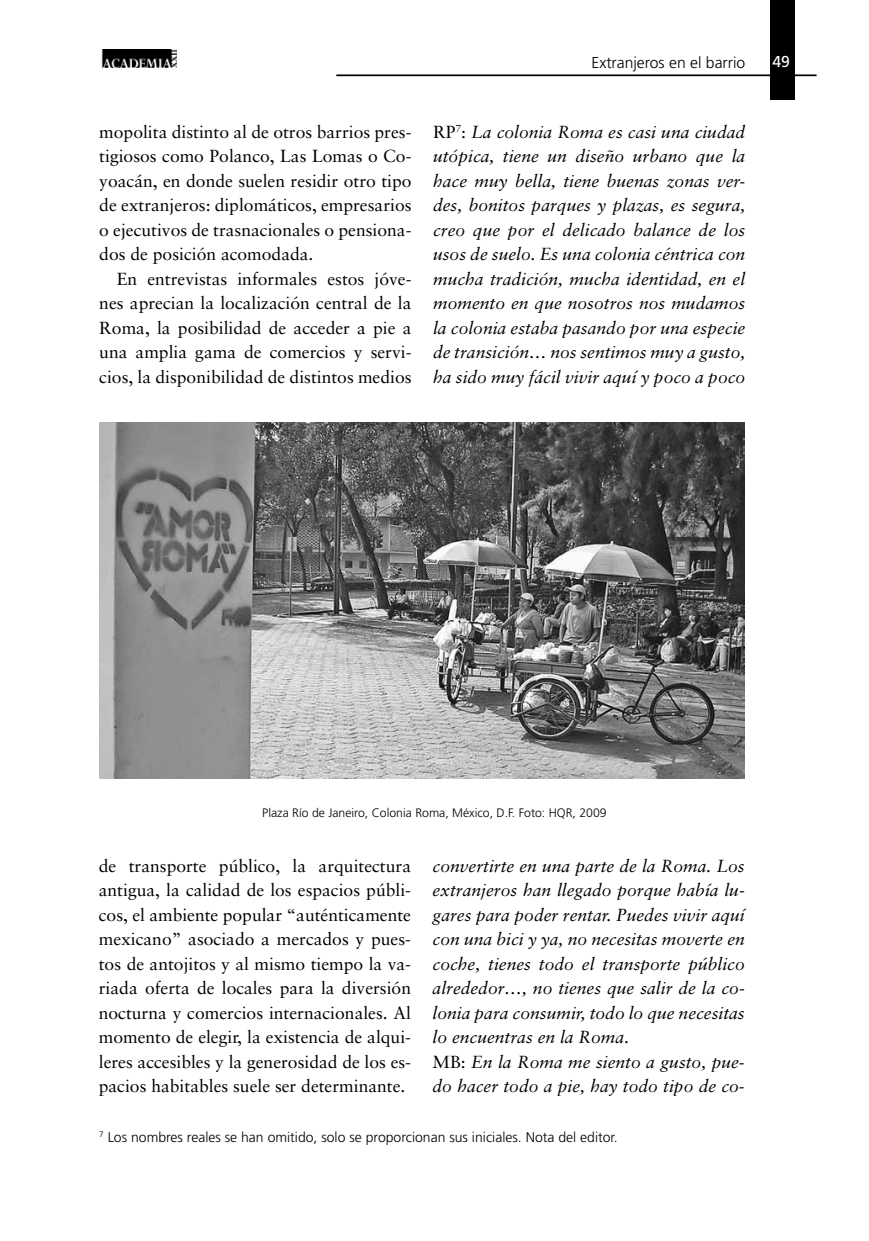
<style>
.page{position:relative;width:869px;height:1241px;background:#fff}
.page>*{position:absolute;margin:0;border:0;box-sizing:border-box;transform-origin:0 0}
.t1{font:17.5px/24.5px "Sabon";color:#000;text-align:justify}
.t2{font:italic 17.5px/24.5px "Sabon";color:#000;text-align:justify}
.t3{font:300 15.75px "Frutiger";color:#000}
.t4{font:15.75px "Frutiger";color:#fff}
.t5{font:300 14px "Frutiger";color:#000}
.t6{font:300 12.25px "Frutiger";color:#000}
.s1{font-style:normal}
</style>
<div class="page">
<hr style="left:336px;top:74px;width:480px;height:2px;background:#000">
<div style="left:769px;top:0;width:25px;height:99px;background:#000"></div>
<img style="left:101px;top:50px;width:76px;height:17px">
<img style="left:99px;top:422px;width:645px;height:356px">
<p class="t1" style="left:99px;top:119px;width:313px">mopolita distinto al de otros barrios pres&shy;tigiosos como Polanco, Las Lomas o Co&shy;yoacán, en donde suelen residir otro tipo de extranjeros: diplomáticos, empresarios o ejecutivos de trasnacionales o pensiona&shy;dos de posición acomodada.</p>
<p class="t1" style="left:99px;top:266px;width:313px;text-indent:18px">En entrevistas informales estos jóve&shy;nes aprecian la localización central de la Roma, la posibilidad de acceder a pie a una amplia gama de comercios y servi&shy;cios, la disponibilidad de distintos medios</p>
<p class="t3" style="left:591px;top:54px;width:155px">Extranjeros en el barrio</p>
<p class="t4" style="left:772px;top:52px;width:19px">49</p>
<p class="t2" style="left:433px;top:119px;width:313px"><span class="s1">RP</span><sup>7</sup><span class="s1">:</span> La colonia Roma es casi una ciudad utópica, tiene un diseño urbano que la hace muy bella, tiene buenas zonas ver&shy;des, bonitos parques y plazas, es segura, creo que por el delicado balance de los usos de suelo. Es una colonia céntrica con mucha tradición, mucha identidad, en el momento en que nosotros nos mudamos la colonia estaba pasando por una especie de transición… nos sentimos muy a gusto, ha sido muy fácil vivir aquí y poco a poco</p>
<p class="t6" style="left:262px;top:805px;width:346px">Plaza Río de Janeiro, Colonia Roma, México, D.F. Foto: HQR, 2009</p>
<p class="t1" style="left:99px;top:853px;width:313px">de transporte público, la arquitectura antigua, la calidad de los espacios públi&shy;cos, el ambiente popular “auténticamente mexicano” asociado a mercados y pues&shy;tos de antojitos y al mismo tiempo la va&shy;riada oferta de locales para la diversión nocturna y comercios internacionales. Al momento de elegir, la existencia de alqui&shy;leres accesibles y la generosidad de los es&shy;pacios habitables suele ser determinante.</p>
<p class="t2" style="left:432px;top:853px;width:313px;text-align:left">convertirte en una parte de la Roma. Los extranjeros han llegado porque había lu&shy;gares para poder rentar. Puedes vivir aquí con una bici y ya, no necesitas moverte en coche, tienes todo el transporte público alrededor…, no tienes que salir de la co&shy;lonia para consumir, todo lo que necesitas lo encuentras en la Roma.<br><span class="s1">MB:</span> En la Roma me siento a gusto, pue&shy;do hacer todo a pie, hay todo tipo de co-</p>
<p class="t5" style="left:99px;top:1128px;width:520px"><sup>7</sup> Los nombres reales se han omitido, solo se proporcionan sus iniciales. Nota del editor.</p>
</div>
